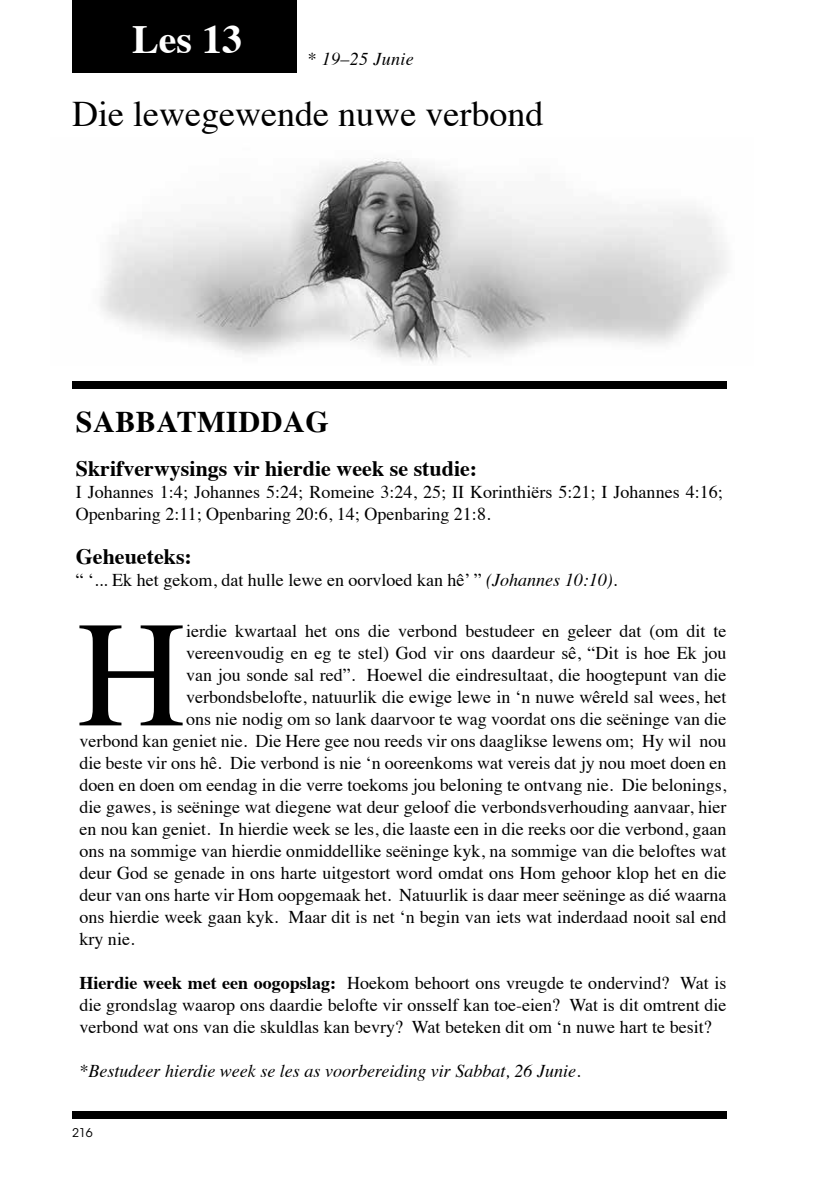
<style>
.page{position:relative;width:840px;height:1191px;background:#fff}
.page>*{position:absolute;margin:0;border:0;box-sizing:border-box;transform-origin:0 0}
.t1{font:151px "Times";color:#000}
.t2{font:700 40px "Times";color:#fff}
.t3{font:36px "Times";color:#000}
.t4{font:700 30px "Times";letter-spacing:.02em;color:#000}
.t5{font:700 22px "Times";color:#000}
.t6{font:18px/22px "Times";color:#000;text-align:justify}
.t7{font:italic 18px "Times";color:#000}
.t8{font:italic 18px "Times";letter-spacing:.02em;color:#000}
.t9{font:12px "ITC Avant Garde Std";color:#000}
.s1{font-style:italic}
.s2{font-weight:700}
</style>
<div class="page">
<div style="left:72px;top:1111px;width:654px;height:8px;background:#000"></div>
<img style="left:100px;top:158px;width:626px;height:205px">
<div style="left:72px;top:0;width:225px;height:72px;background:#000"></div>
<div style="left:72px;top:382px;width:654px;height:7px;background:#000"></div>
<h2 class="t2" style="left:132px;top:1px;width:111px">Les 13</h2>
<p class="t8" style="left:307px;top:43px;width:108px">* 19–25 Junie</p>
<h3 class="t3" style="left:72px;top:80px;width:472px">Die lewegewende nuwe verbond</h3>
<h3 class="t4" style="left:76px;top:393px;width:254px">SABBATMIDDAG</h3>
<p class="t5" style="left:76px;top:447px;width:403px">Skrifverwysings vir hierdie week se studie:</p>
<p class="t6" style="left:76px;top:479px;width:648px">I Johannes 1:4; Johannes 5:24; Romeine 3:24, 25; II Korinthiërs 5:21; I Johannes 4:16;<br>Openbaring 2:11; Openbaring 20:6, 14; Openbaring 21:8.</p>
<p class="t5" style="left:76px;top:535px;width:118px">Geheueteks:</p>
<p class="t6" style="left:76px;top:567px;width:542px">“ ‘... Ek het gekom, dat hulle lewe en oorvloed kan hê’ ” <span class="s1">(Johannes 10:10).</span></p>
<h1 class="t1" style="left:77px;top:533px;width:111px">H</h1>
<p class="t6" style="left:186px;top:619px;width:541px">ierdie kwartaal het ons die verbond bestudeer en geleer dat (om dit te</p>
<p class="t6" style="left:186px;top:641px;width:541px">vereenvoudig en eg te stel) God vir ons daardeur sê, “Dit is hoe Ek jou</p>
<p class="t6" style="left:186px;top:663px;width:541px">van jou sonde sal red”. Hoewel die eindresultaat, die hoogtepunt van die</p>
<p class="t6" style="left:186px;top:685px;width:541px">verbondsbelofte, natuurlik die ewige lewe in ‘n nuwe wêreld sal wees, het</p>
<p class="t6" style="left:186px;top:707px;width:541px">ons nie nodig om so lank daarvoor te wag voordat ons die seëninge van die</p>
<p class="t6" style="left:79px;top:729px;width:648px">verbond kan geniet nie. Die Here gee nou reeds vir ons daaglikse lewens om; Hy wil nou</p>
<p class="t6" style="left:79px;top:751px;width:648px">die beste vir ons hê. Die verbond is nie ‘n ooreenkoms wat vereis dat jy nou moet doen en</p>
<p class="t6" style="left:79px;top:773px;width:648px">doen en doen om eendag in die verre toekoms jou beloning te ontvang nie. Die belonings,</p>
<p class="t6" style="left:79px;top:795px;width:648px">die gawes, is seëninge wat diegene wat deur geloof die verbondsverhouding aanvaar, hier</p>
<p class="t6" style="left:79px;top:816px;width:648px">en nou kan geniet. In hierdie week se les, die laaste een in die reeks oor die verbond, gaan</p>
<p class="t6" style="left:79px;top:838px;width:648px">ons na sommige van hierdie onmiddellike seëninge kyk, na sommige van die beloftes wat</p>
<p class="t6" style="left:79px;top:860px;width:648px">deur God se genade in ons harte uitgestort word omdat ons Hom gehoor klop het en die</p>
<p class="t6" style="left:79px;top:882px;width:648px">deur van ons harte vir Hom oopgemaak het. Natuurlik is daar meer seëninge as dié waarna</p>
<p class="t6" style="left:79px;top:904px;width:648px">ons hierdie week gaan kyk. Maar dit is net ‘n begin van iets wat inderdaad nooit sal end</p>
<p class="t6" style="left:79px;top:926px;width:56px">kry nie.</p>
<p class="t6" style="left:79px;top:970px;width:648px"><span class="s2">Hierdie week met een oogopslag:</span> Hoekom behoort ons vreugde te ondervind? Wat is die grondslag waarop ons daardie belofte vir onsself kan toe-eien? Wat is dit omtrent die verbond wat ons van die skuldlas kan bevry? Wat beteken dit om ‘n nuwe hart te besit?</p>
<p class="t7" style="left:79px;top:1055px;width:502px">*Bestudeer hierdie week se les as voorbereiding vir Sabbat, 26 Junie.</p>
<p class="t9" style="left:72px;top:1125px;width:22px">216</p>
</div>
